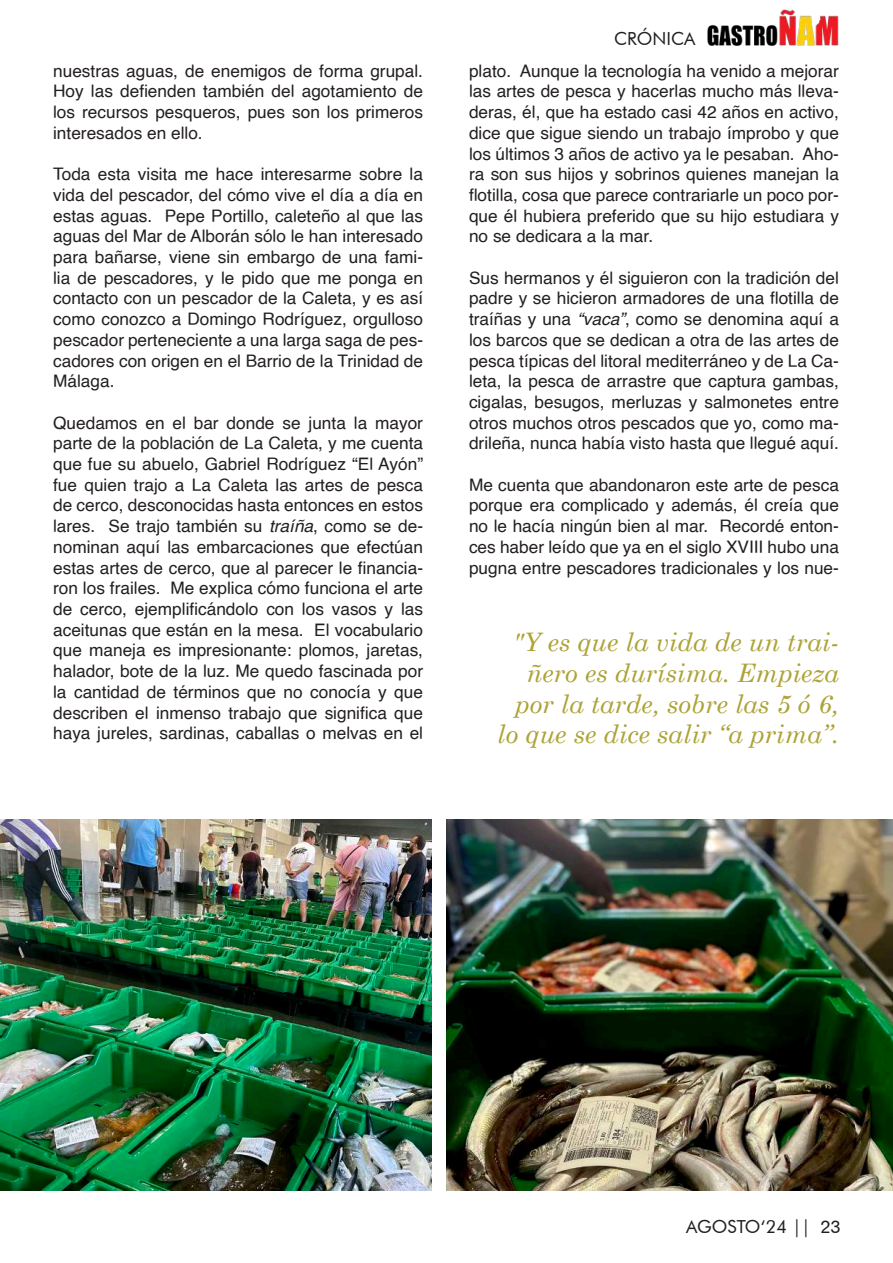
<style>
.page{position:relative;width:893px;height:1263px;background:#fff}
.page>*{position:absolute;margin:0;border:0;box-sizing:border-box;transform-origin:0 0}
.t1{font:italic 25.5px/30.6px "Century Schoolbook";color:#ada336;text-align:right}
.t2{font:18px "Futura BT";color:#231f20}
.t3{font:17.25px/20.7px "Helvetica";color:#231f20;text-align:justify}
.s1{font-style:italic}
.s2{font-family:"Folio BT"}
</style>
<div class="page">
<img style="left:707px;top:9px;width:132px;height:37px">
<img style="left:0;top:819px;width:432px;height:371px">
<img style="left:447px;top:819px;width:446px;height:371px">
<p class="t3" style="left:53px;top:61px;width:371px">nuestras aguas, de enemigos de forma grupal.<br>Hoy las defienden también del agotamiento de los recursos pesqueros, pues son los primeros interesados en ello.</p>
<p class="t3" style="left:53px;top:164px;width:371px">Toda esta visita me hace interesarme sobre la vida del pescador, del cómo vive el día a día en estas aguas. Pepe Portillo, caleteño al que las aguas del Mar de Alborán sólo le han interesado para bañarse, viene sin embargo de una fami&shy;lia de pescadores, y le pido que me ponga en contacto con un pescador de la Caleta, y es así como conozco a Domingo Rodríguez, orgulloso pescador perteneciente a una larga saga de pes&shy;cadores con origen en el Barrio de la Trinidad de Málaga.</p>
<p class="t3" style="left:53px;top:413px;width:371px">Quedamos en el bar donde se junta la mayor parte de la población de La Caleta, y me cuenta que fue su abuelo, Gabriel Rodríguez “El Ayón” fue quien trajo a La Caleta las artes de pesca de cerco, desconocidas hasta entonces en estos lares. Se trajo también su <span class="s1">traíña</span>, como se de&shy;nominan aquí las embarcaciones que efectúan estas artes de cerco, que al parecer le financia&shy;ron los frailes. Me explica cómo funciona el arte de cerco, ejemplificándolo con los vasos y las aceitunas que están en la mesa. El vocabulario que maneja es impresionante: plomos, jaretas, halador, bote de la luz. Me quedo fascinada por la cantidad de términos que no conocía y que describen el inmenso trabajo que significa que haya jureles, sardinas, caballas o melvas en el</p>
<p class="t2" style="left:614px;top:28px;width:83px">CRÓNICA</p>
<p class="t3" style="left:469px;top:61px;width:371px">plato. Aunque la tecnología ha venido a mejorar las artes de pesca y hacerlas mucho más lleva&shy;deras, él, que ha estado casi 42 años en activo, dice que sigue siendo un trabajo ímprobo y que los últimos 3 años de activo ya le pesaban. Aho&shy;ra son sus hijos y sobrinos quienes manejan la flotilla, cosa que parece contrariarle un poco por&shy;que él hubiera preferido que su hijo estudiara y no se dedicara a la mar.</p>
<p class="t3" style="left:469px;top:268px;width:371px">Sus hermanos y él siguieron con la tradición del padre y se hicieron armadores de una flotilla de traíñas y una <span class="s1">“vaca”</span>, como se denomina aquí a los barcos que se dedican a otra de las artes de pesca típicas del litoral mediterráneo y de La Ca&shy;leta, la pesca de arrastre que captura gambas, cigalas, besugos, merluzas y salmonetes entre otros muchos otros pescados que yo, como ma&shy;drileña, nunca había visto hasta que llegué aquí.</p>
<p class="t3" style="left:469px;top:475px;width:371px">Me cuenta que abandonaron este arte de pesca porque era complicado y además, él creía que no le hacía ningún bien al mar. Recordé enton&shy;ces haber leído que ya en el siglo XVIII hubo una pugna entre pescadores tradicionales y los nue-</p>
<h1 class="t1" style="left:497px;top:626px;width:343px">"Y es que la vida de un trai&shy;ñero es durísima. Empieza por la tarde, sobre las 5 ó 6, lo que se dice salir “a prima”.</h1>
<p class="t2" style="left:686px;top:1215px;width:156px">AGOSTO‘24 || <span class="s2">23</span></p>
</div>
